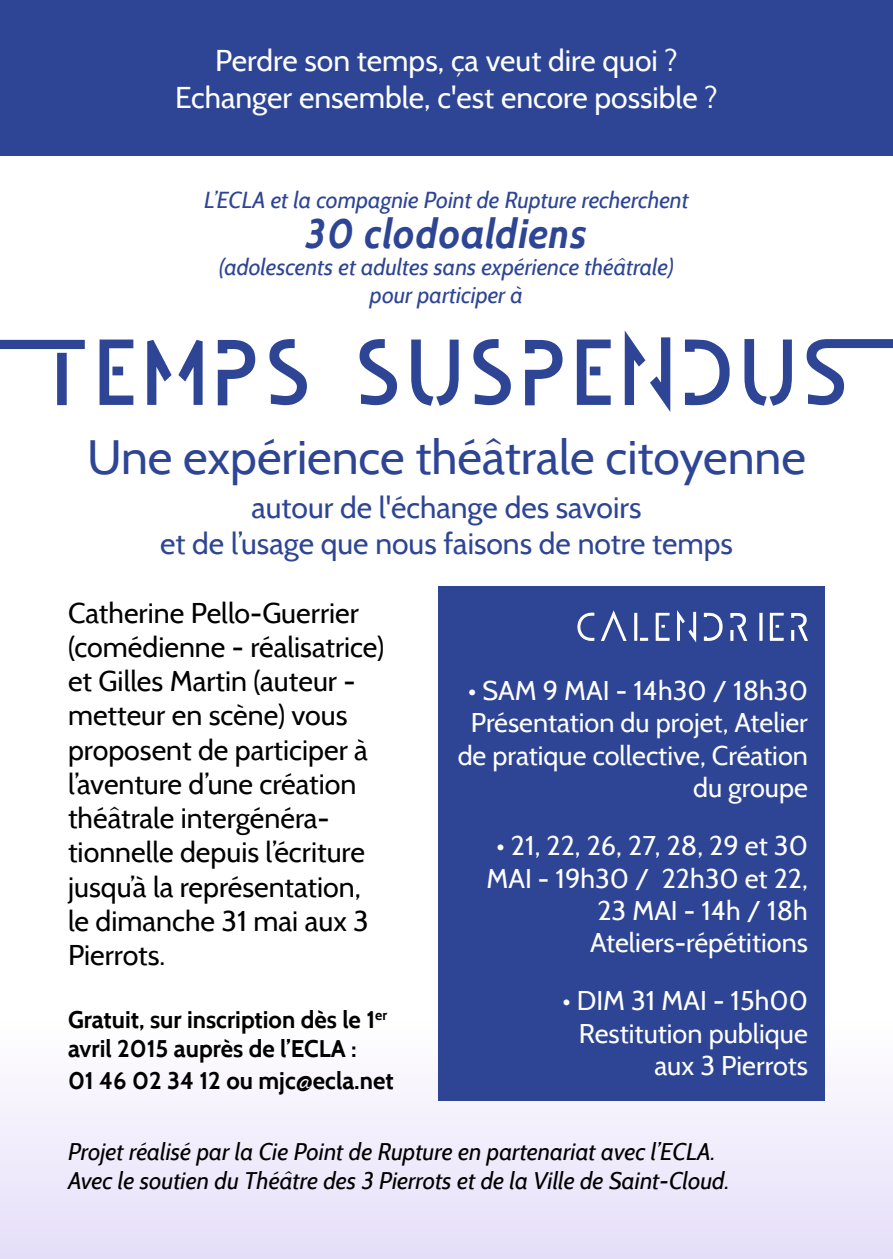
<style>
.page{position:relative;width:893px;height:1259px;background:#fff}
.page>*{position:absolute;margin:0;border:0;box-sizing:border-box;transform-origin:0 0}
.t1{font:48px "Cabin";color:#2d4594}
.t2{font:italic 700 41.1px "Cabin";color:#2d4594}
.t3{font:30px/36px "Cabin";color:#fff;text-align:center}
.t4{font:30px/36px "Cabin";color:#2d4594;text-align:center}
.t5{font:28.5px/34.2px "Cabin";color:#000}
.t6{font:27px/32.4px "Cabin";color:#fff;text-align:right}
.t7{font:italic 24px/28.8px "Cabin";color:#000}
.t8{font:700 24px/28.8px "Cabin";color:#000}
.t9{font:italic 23.1px/27.6px "Cabin";color:#2d4594;text-align:center}
</style>
<div class="page">
<div style="left:0;top:0;width:893px;height:156px;background:#2d4594"></div>
<div style="left:0;top:985px;width:893px;height:274px;background:linear-gradient(to bottom,#fff,#e6def9)"></div>
<svg style="left:0;top:330px;width:893px;height:82px"></svg>
<div style="left:438px;top:586px;width:387px;height:514px;background:#2d4594"></div>
<svg style="left:577px;top:610px;width:72px;height:31px"></svg>
<svg style="left:655px;top:612px;width:15px;height:29px"></svg>
<svg style="left:677px;top:610px;width:45px;height:32px"></svg>
<svg style="left:730px;top:613px;width:18px;height:28px"></svg>
<div style="left:759px;top:613px;width:4px;height:28px;border:2px solid #fff"></div>
<svg style="left:769px;top:612px;width:15px;height:29px"></svg>
<svg style="left:791px;top:613px;width:17px;height:28px"></svg>
<p class="t3" style="left:175px;top:43px;width:544px">Perdre son temps, ça veut dire quoi ?<br>Echanger ensemble, c'est encore possible ?</p>
<p class="t9" style="left:204px;top:186px;width:486px">L’ECLA et la compagnie Point de Rupture recherchent</p>
<h2 class="t2" style="left:305px;top:209px;width:284px">30 clodoaldiens</h2>
<p class="t9" style="left:219px;top:253px;width:456px">(adolescents et adultes sans expérience théâtrale) pour participer à</p>
<h1 class="t1" style="left:87px;top:427px;width:720px">Une expérience théâtrale citoyenne</h1>
<p class="t4" style="left:160px;top:489px;width:574px">autour de l'échange des savoirs<br>et de l’usage que nous faisons de notre temps</p>
<p class="t5" style="left:68px;top:595px;width:318px">Catherine Pello-Guerrier (comédienne - réalisatrice) et Gilles Martin (auteur - metteur en scène) vous proposent de participer à l’aventure d’une création théâtrale intergénéra&shy;tionnelle depuis l’écriture jusqu’à la représentation, le dimanche 31 mai aux 3<br>Pierrots.</p>
<p class="t8" style="left:68px;top:1005px;width:321px">Gratuit, sur inscription dès le 1<sup>er </sup>avril 2015 auprès de l’ECLA :</p>
<p class="t8" style="left:68px;top:1066px;width:327px">01 46 02 34 12 ou mjc@ecla.net</p>
<p class="t6" style="left:458px;top:674px;width:352px">• SAM 9 MAI - 14h30 / 18h30<br>Présentation du projet, Atelier de pratique collective, Création du groupe</p>
<p class="t6" style="left:486px;top:829px;width:323px">• 21, 22, 26, 27, 28, 29 et 30<br>MAI - 19h30 / 22h30 et 22,<br>23 MAI - 14h / 18h<br>Ateliers-répétitions</p>
<p class="t6" style="left:562px;top:984px;width:247px">• DIM 31 MAI - 15h00<br>Restitution publique aux 3 Pierrots</p>
<p class="t7" style="left:68px;top:1137px;width:663px">Projet réalisé par la Cie Point de Rupture en partenariat avec l’ECLA.<br>Avec le soutien du Théâtre des 3 Pierrots et de la Ville de Saint-Cloud.</p>
</div>
